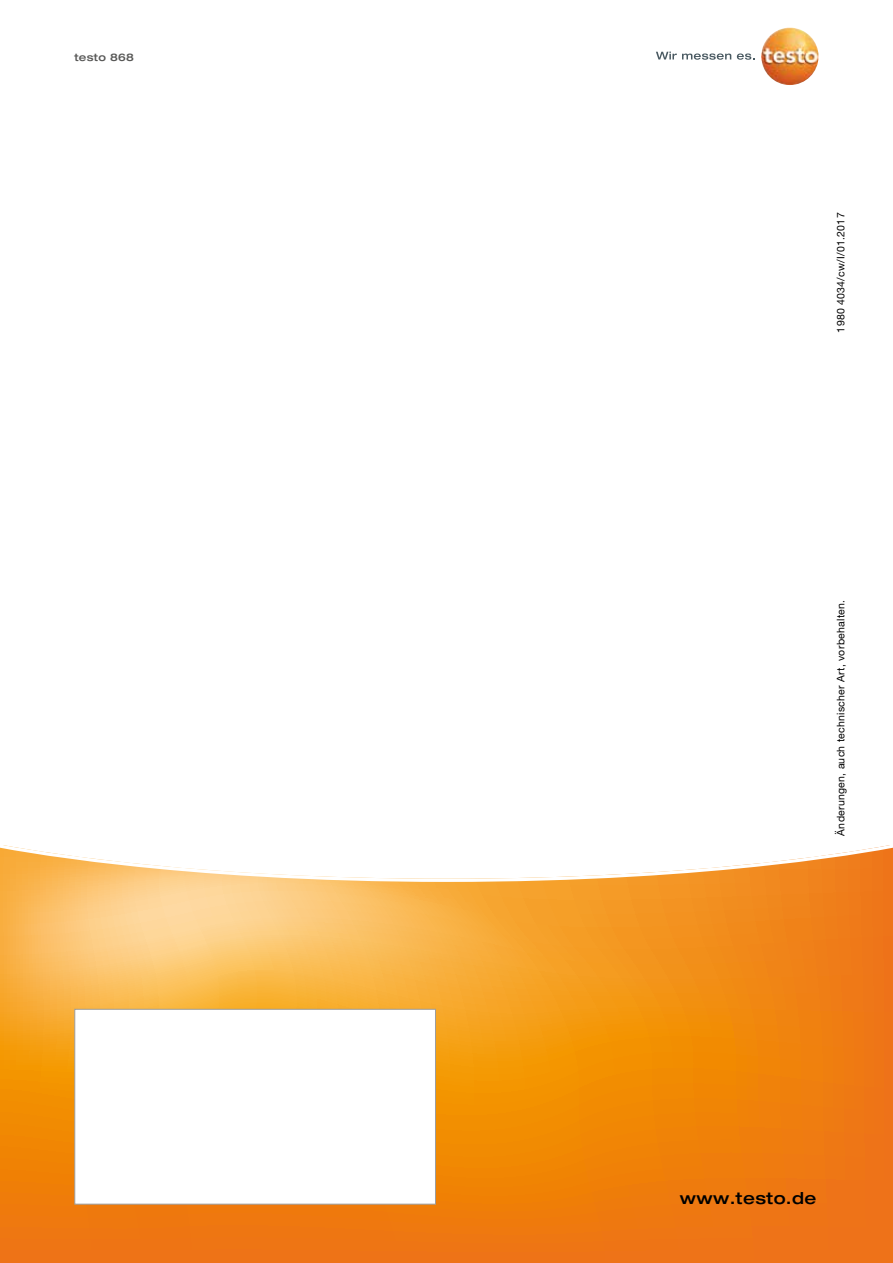
<style>
.page{position:relative;width:893px;height:1263px;background:#fff}
.page>*{position:absolute;margin:0;border:0;box-sizing:border-box;transform-origin:0 0}
.t1{font:500 expanded 16.5px "Helvetica Neue LTW1 G";letter-spacing:.025em;color:#000}
.t2{font:10.5px "Helvetica Neue LTW1 G";letter-spacing:.025em;color:#000}
.t3{font:500 expanded 10.5px "Helvetica Neue LTW1 G";letter-spacing:.025em;color:#575756}
</style>
<div class="page">
<svg style="left:0;top:845px;width:893px;height:418px;background:#f39b35"></svg>
<div style="left:74px;top:1009px;width:362px;height:195px;background:#fff;border:1px solid #9d9d9c"></div>
<img style="left:761px;top:28px;width:58px;height:57px;border-radius:28px">
<svg style="left:656px;top:52px;width:75px;height:8px"></svg>
<svg style="left:737px;top:54px;width:18px;height:6px"></svg>
<p class="t3" style="left:74px;top:51px;width:61px">testo 868</p>
<p class="t2" style="left:834px;top:332px;width:121px;rotate:-90deg">1980 4034/cw/I/01.2017</p>
<p class="t2" style="left:834px;top:836px;width:237px;rotate:-90deg">Änderungen, auch technischer Art, vorbehalten.</p>
<h1 class="t1" style="left:680px;top:1187px;width:138px">www.testo.de</h1>
</div>
